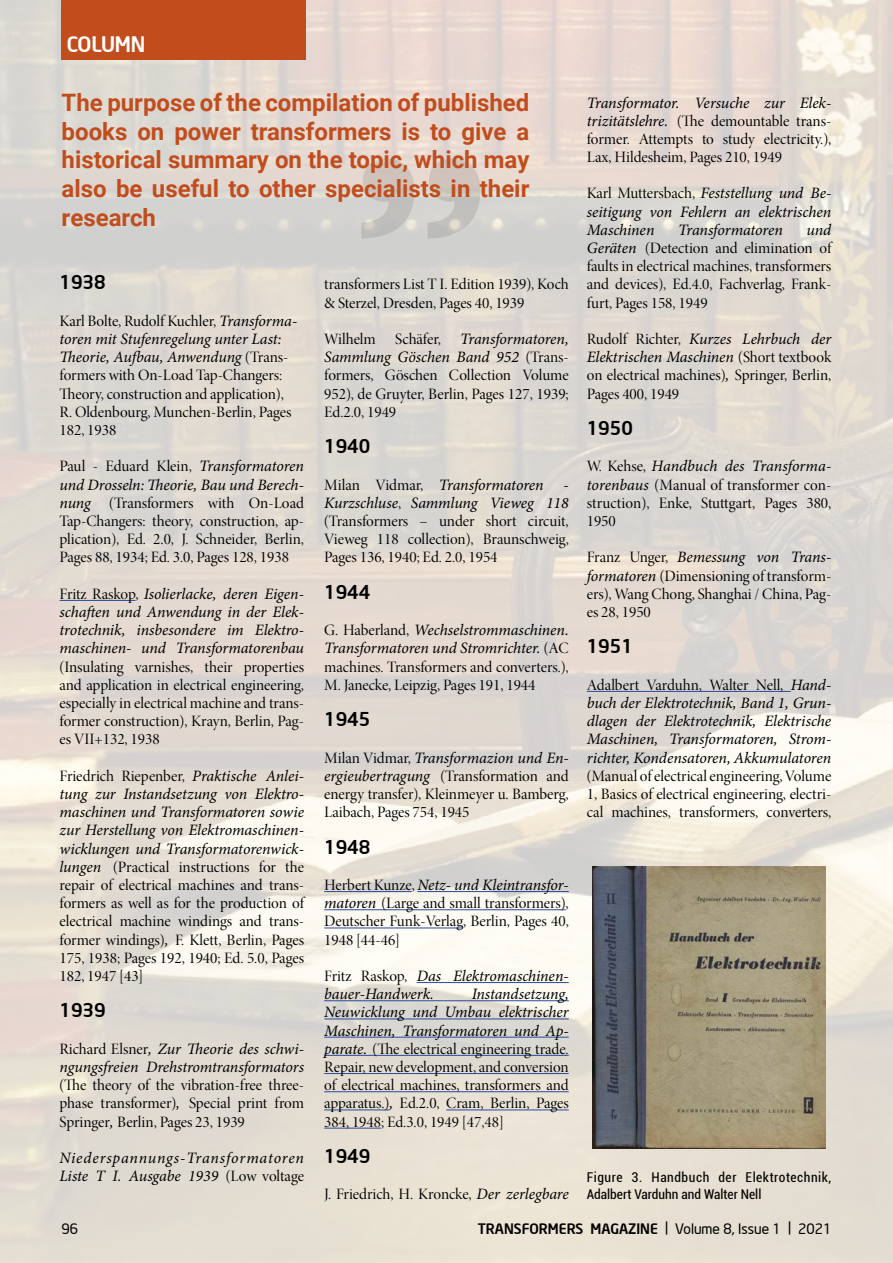
<style>
.page{position:relative;width:893px;height:1263px;background:#fff}
.page>*{position:absolute;margin:0;border:0;box-sizing:border-box;transform-origin:0 0}
.t1{font:700 24px/28.8px "Roboto";color:#c14d1d;text-align:justify}
.t2{font:500 21px "Neo Sans Intel";letter-spacing:-.01em;color:#fff}
.t3{font:500 18.75px "Neo Sans Intel";color:#000}
.t4{font:15.9px/18.1px "Minion Pro Disp";color:#000;text-align:justify}
.t5{font:italic 15.9px/18.1px "Minion Pro";letter-spacing:-.01em;color:#000}
.t6{font:italic 15.9px/18.1px "Minion Pro";letter-spacing:.04em;color:#000}
.t7{font:500 14.25px "Neo Sans Intel";color:#000}
.t8{font:14.25px "Neo Sans Intel";color:#000}
.t9{font:condensed 13.5px/16.5px "Roboto";letter-spacing:.035em;color:#000}
.s1{font-family:"Minion Pro";font-style:italic}
.s2{font-family:"Minion Pro Disp";font-style:normal}
.s3{font-weight:400}
</style>
<div class="page">
<img style="left:0;top:0;width:893px;height:1263px">
<img style="left:592px;top:866px;width:234px;height:283px">
<hr style="left:60px;top:600px;width:75px;height:1px;background:#2a4b9b">
<hr style="left:324px;top:891px;width:88px;height:1px;background:#2a4b9b">
<hr style="left:417px;top:891px;width:152px;height:1px;background:#2a4b9b">
<hr style="left:324px;top:909px;width:242px;height:1px;background:#2a4b9b">
<hr style="left:324px;top:927px;width:139px;height:1px;background:#2a4b9b">
<hr style="left:417px;top:982px;width:152px;height:1px;background:#2a4b9b">
<hr style="left:324px;top:1000px;width:245px;height:1px;background:#2a4b9b">
<hr style="left:324px;top:1018px;width:245px;height:1px;background:#2a4b9b">
<hr style="left:324px;top:1037px;width:245px;height:1px;background:#2a4b9b">
<hr style="left:324px;top:1055px;width:245px;height:1px;background:#2a4b9b">
<hr style="left:324px;top:1073px;width:245px;height:1px;background:#2a4b9b">
<hr style="left:324px;top:1091px;width:245px;height:1px;background:#2a4b9b">
<hr style="left:324px;top:1109px;width:65px;height:1px;background:#2a4b9b">
<hr style="left:446px;top:1109px;width:123px;height:1px;background:#2a4b9b">
<hr style="left:324px;top:1128px;width:57px;height:1px;background:#2a4b9b">
<hr style="left:587px;top:691px;width:204px;height:1px;background:#2a4b9b">
<svg style="left:361px;top:158px;width:119px;height:80px;background:#cfc9c4"></svg>
<div style="left:62px;top:0;width:244px;height:60px;background:#c14d1d"></div>
<h2 class="t2" style="left:67px;top:31px;width:80px">COLUMN</h2>
<h1 class="t1" style="left:62px;top:87px;width:469px">The purpose of the compilation of published books on power transformers is to give a historical summary on the topic, which may also be useful to other specialists in their research</h1>
<p class="t3" style="left:60px;top:271px;width:48px">1938</p>
<p class="t4" style="left:60px;top:312px;width:239px">Karl Bolte, Rudolf Kuchler, <span class="s1">Transforma-</span></p>
<p class="t5" style="left:60px;top:330px;width:230px">toren mit Stufenregelung unter Last:<br>Theorie, Aufbau, Anwendung <span class="s2">(Trans-</span></p>
<p class="t4" style="left:60px;top:367px;width:233px;text-align:left">formers with On-Load Tap-Changers:<br>Theory, construction and application),<br>R. Oldenbourg, Munchen-Berlin, Pages<br>182, 1938</p>
<p class="t4" style="left:60px;top:458px;width:246px">Paul - Eduard Klein, <span class="s1">Transformatoren</span></p>
<p class="t5" style="left:60px;top:475px;width:246px">und Drosseln: Theorie, Bau und Berech-</p>
<p class="t4" style="left:60px;top:494px;width:246px"><span class="s1">nung</span> (Transformers with On-Load Tap-Changers: theory, construction, ap&shy;plication), Ed. 2.0, J. Schneider, Berlin, Pages 88, 1934; Ed. 3.0, Pages 128, 1938</p>
<p class="t5" style="left:60px;top:585px;width:246px;text-align:justify"><span class="s2">Fritz Raskop,</span> Isolierlacke, deren Eigen&shy;schaften und Anwendung in der Elek&shy;trotechnik, insbesondere im Elektro&shy;maschinen- und Transformatorenbau</p>
<p class="t4" style="left:60px;top:658px;width:246px">(Insulating varnishes, their properties and application in electrical engineering, especially in electrical machine and trans&shy;former construction), Krayn, Berlin, Pag&shy;es VII+132, 1938</p>
<p class="t4" style="left:60px;top:767px;width:246px">Friedrich Riepenber, <span class="s1">Praktische Anlei-</span></p>
<p class="t5" style="left:60px;top:785px;width:246px;text-align:justify">tung zur Instandsetzung von Elektro&shy;maschinen und Transformatoren sowie zur Herstellung von Elektromaschinen&shy;wicklungen und Transformatorenwick-</p>
<p class="t4" style="left:60px;top:858px;width:246px"><span class="s1">lungen</span> (Practical instructions for the repair of electrical machines and trans&shy;formers as well as for the production of electrical machine windings and trans&shy;former windings)<span class="s1">,</span> F. Klett, Berlin, Pages 175, 1938; Pages 192, 1940; Ed. 5.0, Pages 182, 1947 [43]</p>
<p class="t3" style="left:60px;top:998px;width:48px">1939</p>
<p class="t5" style="left:60px;top:1039px;width:246px"><span class="s2">Richard Elsner</span>, Zur Theorie des schwi&shy;ngungsfreien Drehstromtransformators</p>
<p class="t4" style="left:60px;top:1076px;width:246px">(The theory of the vibration-free three&shy;phase transformer)<span class="s1">,</span> Special print from Springer<span class="s1">,</span> Berlin, Pages 23, 1939</p>
<p class="t6" style="left:60px;top:1149px;width:246px">Niederspannungs-Transformatoren<br>Liste T I. Ausgabe 1939 <span class="s2">(Low voltage</span></p>
<p class="t4" style="left:324px;top:276px;width:246px">transformers List T I. Edition 1939), Koch &amp; Sterzel, Dresden, Pages 40, 1939</p>
<p class="t5" style="left:324px;top:330px;width:246px"><span class="s2">Wilhelm Schäfer,</span> Transformatoren,<br>Sammlung Göschen Band 952 <span class="s2">(Trans-</span></p>
<p class="t4" style="left:324px;top:367px;width:246px">formers, Göschen Collection Volume 952), de Gruyter, Berlin, Pages 127, 1939; Ed.2.0, 1949</p>
<p class="t3" style="left:324px;top:434px;width:48px">1940</p>
<p class="t5" style="left:324px;top:475px;width:246px"><span class="s2">Milan Vidmar,</span> Transformatoren -<br>Kurzschluse<span class="s2">,</span> Sammlung Vieweg 118</p>
<p class="t4" style="left:324px;top:512px;width:246px">(Transformers – under short circuit, Vieweg 118 collection), Braunschweig, Pages 136, 1940; Ed. 2.0, 1954</p>
<p class="t3" style="left:324px;top:580px;width:48px">1944</p>
<p class="t5" style="left:324px;top:621px;width:246px"><span class="s2">G. Haberland,</span> Wechselstrommaschinen.<br>Transformatoren und Stromrichter. <span class="s2">(AC</span></p>
<p class="t4" style="left:324px;top:658px;width:246px">machines. Transformers and converters.),<br>M. Janecke, Leipzig, Pages 191, 1944</p>
<p class="t3" style="left:324px;top:707px;width:48px">1945</p>
<p class="t5" style="left:324px;top:748px;width:246px"><span class="s2">Milan Vidmar,</span> Transformazion und En-</p>
<p class="t4" style="left:324px;top:767px;width:246px"><span class="s1">ergieubertragung</span> (Transformation and energy transfer), Kleinmeyer u. Bamberg, Laibach, Pages 754, 1945</p>
<p class="t3" style="left:324px;top:835px;width:48px">1948</p>
<p class="t5" style="left:324px;top:876px;width:246px"><span class="s2">Herbert Kunze,</span> Netz- und Kleintransfor-</p>
<p class="t4" style="left:324px;top:894px;width:246px"><span class="s1">matoren</span> (Large and small transformers), Deutscher Funk-Verlag, Berlin, Pages 40, 1948 [44-46]</p>
<p class="t5" style="left:324px;top:967px;width:246px"><span class="s2">Fritz Raskop,</span> Das Elektromaschinen&shy;bauer-Handwerk.</p>
<p class="t5" style="left:324px;top:985px;width:246px;text-align:justify;text-indent:147px">Instandsetzung, Neuwicklung und Umbau elektrischer Maschinen, Transformatoren und Ap-</p>
<p class="t4" style="left:324px;top:1040px;width:246px"><span class="s1">parate.</span> (The electrical engineering trade.<br>Repair, new development, and conversion of electrical machines, transformers and apparatus.)<span class="s1">,</span> Ed.2.0, Cram, Berlin, Pages 384, 1948; Ed.3.0, 1949 [47,48]</p>
<p class="t3" style="left:324px;top:1144px;width:48px">1949</p>
<p class="t4" style="left:324px;top:1185px;width:246px">J. Friedrich, H. Kroncke, <span class="s1">Der zerlegbare</span></p>
<p class="t5" style="left:587px;top:93px;width:246px">Transformator. Versuche zur Elek-</p>
<p class="t4" style="left:587px;top:112px;width:246px"><span class="s1">trizitätslehre.</span> (The demountable trans&shy;former. Attempts to study electricity.), Lax, Hildesheim, Pages 210, 1949</p>
<p class="t5" style="left:587px;top:184px;width:246px;text-align:justify"><span class="s2">Karl Muttersbach,</span> Feststellung und Be&shy;seitigung von Fehlern an elektrischen Maschinen</p>
<p class="t5" style="left:678px;top:221px;width:106px">Transformatoren</p>
<p class="t5" style="left:807px;top:221px;width:26px">und</p>
<p class="t4" style="left:587px;top:239px;width:246px"><span class="s1">Geräten</span> (Detection and elimination of faults in electrical machines, transformers and devices), Ed.4.0, Fachverlag, Frank&shy;furt, Pages 158, 1949</p>
<p class="t5" style="left:587px;top:330px;width:246px"><span class="s2">Rudolf Richter,</span> Kurzes Lehrbuch der<br>Elektrischen Maschinen <span class="s2">(Short textbook</span></p>
<p class="t4" style="left:587px;top:367px;width:246px">on electrical machines)<span class="s1">,</span> Springer, Berlin,<br>Pages 400, 1949</p>
<p class="t3" style="left:587px;top:416px;width:48px">1950</p>
<p class="t5" style="left:587px;top:457px;width:246px"><span class="s2">W. Kehse,</span> Handbuch des Transforma-</p>
<p class="t4" style="left:587px;top:476px;width:246px"><span class="s1">torenbaus</span> (Manual of transformer con&shy;struction), Enke, Stuttgart, Pages 380, 1950</p>
<p class="t5" style="left:587px;top:548px;width:245px"><span class="s2">Franz Unger,</span> Bemessung von Trans-</p>
<p class="t4" style="left:587px;top:567px;width:246px"><span class="s1">formatoren</span> (Dimensioning of transform&shy;ers), Wang Chong, Shanghai / China, Pag&shy;es 28, 1950</p>
<p class="t3" style="left:587px;top:635px;width:48px">1951</p>
<p class="t4" style="left:587px;top:676px;width:246px">Adalbert Varduhn, Walter Nell, <span class="s1">Hand-</span></p>
<p class="t5" style="left:587px;top:694px;width:246px;text-align:justify">buch der Elektrotechnik, Band 1, Grun&shy;dlagen der Elektrotechnik, Elektrische Maschinen, Transformatoren, Strom&shy;richter, Kondensatoren, Akkumulatoren</p>
<p class="t4" style="left:587px;top:767px;width:246px">(Manual of electrical engineering, Volume 1, Basics of electrical engineering, electri&shy;cal machines, transformers, converters,</p>
<p class="t9" style="left:587px;top:1169px;width:246px">Figure 3. Handbuch der Elektrotechnik,<br>Adalbert Varduhn and Walter Nell</p>
<p class="t8" style="left:61px;top:1220px;width:18px">96</p>
<p class="t7" style="left:478px;top:1220px;width:355px">TRANSFORMERS MAGAZINE <span class="s3">| Volume 8, Issue 1 | 2021</span></p>
</div>
